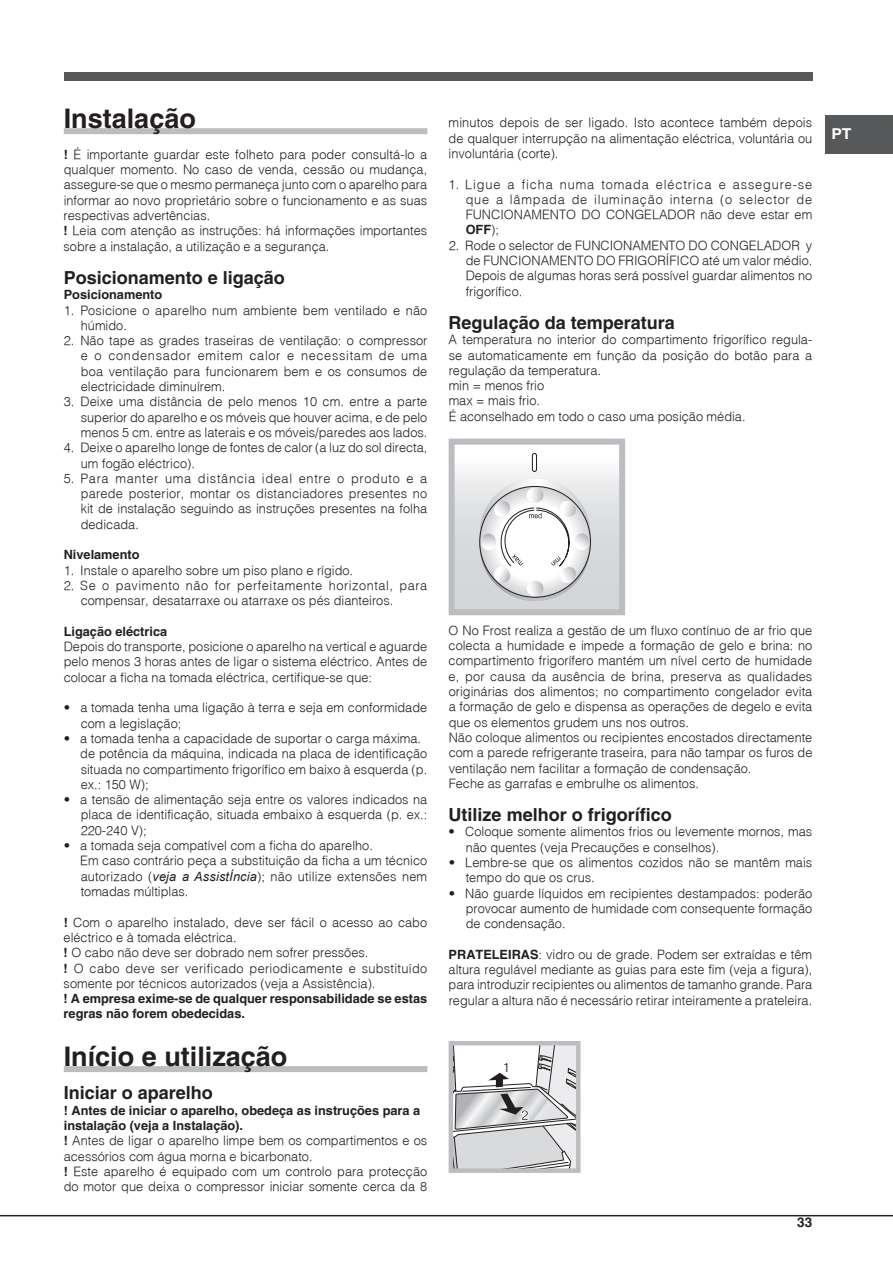
<style>
.page{position:relative;width:893px;height:1263px;background:#fff}
.page>*{position:absolute;margin:0;border:0;box-sizing:border-box;transform-origin:0 0}
.t1{font:700 27px "Helvetica";color:#231f20}
.t2{font:700 18px "Helvetica";color:#231f20}
.t3{font:700 15px "Helvetica";color:#fff;scale:1.05 1}
.t4{font:700 13.5px "Helvetica";color:#231f20}
.t5{font:300 12.75px/15.3px "Helvetica";color:#231f20}
.t6{font:700 12.75px/15.3px "Helvetica";color:#231f20}
.s1{font-weight:700}
.s2{font-family:"Arial";font-weight:400;font-style:italic}
</style>
<div class="page">
<div style="left:825px;top:115px;width:68px;height:38px;background:#57585a"></div>
<div style="left:64px;top:72px;width:748px;height:8px;background:#57585a"></div>
<hr style="left:0;top:1215px;width:893px;height:1px;background:#231f20">
<div style="left:64px;top:128px;width:363px;height:6px;background:#bcbdc0"></div>
<div style="left:64px;top:1066px;width:363px;height:6px;background:#bcbdc0"></div>
<div style="left:452px;top:442px;width:170px;height:170px;background:linear-gradient(to bottom,#fafafa,#c8c9cc)"></div>
<div style="left:449px;top:439px;width:176px;height:176px;border:6px solid #bcbdc0"></div>
<svg style="left:480px;top:478px;width:110px;height:111px"></svg>
<svg style="left:481px;top:488px;width:108px;height:108px"></svg>
<hr style="left:532px;top:453px;width:4px;height:18px;background:#fff;border-radius:2px">
<div style="left:532px;top:453px;width:5px;height:19px;border:1px solid #231f20;border-radius:2px"></div>
<svg style="left:454px;top:1046px;width:121px;height:122px"></svg>
<div style="left:449px;top:1041px;width:131px;height:132px;border:4px solid #bcbdc0"></div>
<h1 class="t1" style="left:64px;top:102px;width:134px">Instalação</h1>
<p class="t5" style="left:64px;top:146px;width:365px"><span class="s1">!</span> É importante guardar este folheto para poder consultá-lo a qualquer momento. No caso de venda, cessão ou mudança, assegure-se que o mesmo permaneça junto com o aparelho para informar ao novo proprietário sobre o funcionamento e as suas respectivas advertências.<br><span class="s1">!</span> Leia com atenção as instruções: há informações importantes sobre a instalação, a utilização e a segurança.</p>
<h2 class="t2" style="left:64px;top:267px;width:223px">Posicionamento e ligação</h2>
<p class="t6" style="left:64px;top:287px;width:100px">Posicionamento</p>
<p class="t5" style="left:81px;top:302px;width:348px;text-indent:-17px">1. Posicione o aparelho num ambiente bem ventilado e não húmido.</p>
<p class="t5" style="left:81px;top:333px;width:348px;text-align:justify;text-indent:-17px">2. Não tape as grades traseiras de ventilação: o compressor e o condensador emitem calor e necessitam de uma boa ventilação para funcionarem bem e os consumos de electricidade diminuírem.</p>
<p class="t5" style="left:81px;top:394px;width:348px;text-align:justify;text-indent:-17px">3. Deixe uma distância de pelo menos 10 cm. entre a parte superior do aparelho e os móveis que houver acima, e de pelo menos 5 cm. entre as laterais e os móveis/paredes aos lados.</p>
<p class="t5" style="left:81px;top:440px;width:348px;text-indent:-17px">4. Deixe o aparelho longe de fontes de calor (a luz do sol directa, um fogão eléctrico).</p>
<p class="t5" style="left:81px;top:470px;width:348px;text-align:justify;text-indent:-17px">5. Para manter uma distância ideal entre o produto e a parede posterior, montar os distanciadores presentes no kit de instalação seguindo as instruções presentes na folha dedicada.</p>
<p class="t6" style="left:64px;top:547px;width:77px">Nivelamento</p>
<p class="t5" style="left:64px;top:562px;width:291px">1. Instale o aparelho sobre um piso plano e rígido.</p>
<p class="t5" style="left:81px;top:577px;width:348px;text-indent:-17px">2. Se o pavimento não for perfeitamente horizontal, para compensar, desatarraxe ou atarraxe os pés dianteiros.</p>
<p class="t6" style="left:64px;top:623px;width:105px">Ligação eléctrica</p>
<p class="t5" style="left:64px;top:639px;width:365px;text-align:justify">Depois do transporte, posicione o aparelho na vertical e aguarde pelo menos 3 horas antes de ligar o sistema eléctrico. Antes de colocar a ficha na tomada eléctrica, certifique-se que:</p>
<p class="t5" style="left:81px;top:700px;width:348px;text-indent:-17px">• a tomada tenha uma ligação à terra e seja em conformidade com a legislação;</p>
<p class="t5" style="left:80px;top:730px;width:348px;text-indent:-17px">• a tomada tenha a capacidade de suportar o carga máxima. de potência da máquina, indicada na placa de identificação situada no compartimento frigorífico em baixo à esquerda (p. ex.: 150 W);</p>
<p class="t5" style="left:81px;top:792px;width:348px;text-align:justify;text-indent:-17px">• a tensão de alimentação seja entre os valores indicados na placa de identificação, situada embaixo à esquerda (p. ex.:<br>220-240 V);</p>
<p class="t5" style="left:80px;top:837px;width:348px;text-indent:-17px">• a tomada seja compatível com a ficha do aparelho.<br>Em caso contrário peça a substituição da ficha a um técnico autorizado (<span class="s2">veja a AssistÍncia</span>); não utilize extensões nem tomadas múltiplas.</p>
<p class="t5" style="left:64px;top:914px;width:365px"><span class="s1">!</span> Com o aparelho instalado, deve ser fácil o acesso ao cabo eléctrico e à tomada eléctrica.<br><span class="s1">!</span> O cabo não deve ser dobrado nem sofrer pressões.<br><span class="s1">!</span> O cabo deve ser verificado periodicamente e substituído somente por técnicos autorizados (veja a Assistência).</p>
<p class="t6" style="left:64px;top:991px;width:365px">! A empresa exime-se de qualquer responsabilidade se estas regras não forem obedecidas.</p>
<h1 class="t1" style="left:64px;top:1040px;width:225px">Início e utilização</h1>
<h2 class="t2" style="left:64px;top:1082px;width:151px">Iniciar o aparelho</h2>
<p class="t5" style="left:64px;top:1102px;width:365px"><span class="s1">! Antes de iniciar o aparelho, obedeça as instruções para a instalação (veja a Instalação).<br>!</span> Antes de ligar o aparelho limpe bem os compartimentos e os acessórios com água morna e bicarbonato.<br><span class="s1">!</span> Este aparelho é equipado com um controlo para protecção do motor que deixa o compressor iniciar somente cerca da 8</p>
<p class="t5" style="left:449px;top:115px;width:365px;text-align:justify">minutos depois de ser ligado. Isto acontece também depois de qualquer interrupção na alimentação eléctrica, voluntária ou involuntária (corte).</p>
<p class="t5" style="left:466px;top:176px;width:348px;text-align:justify;text-indent:-17px">1. Ligue a ficha numa tomada eléctrica e assegure-se que a lâmpada de iluminação interna (o selector de FUNCIONAMENTO DO CONGELADOR não deve estar em <span class="s1">OFF</span>);</p>
<p class="t5" style="left:466px;top:237px;width:348px;text-align:justify;text-indent:-17px">2. Rode o selector de FUNCIONAMENTO DO CONGELADOR y de FUNCIONAMENTO DO FRIGORÍFICO até um valor médio.<br>Depois de algumas horas será possível guardar alimentos no frigorífico.</p>
<h2 class="t2" style="left:449px;top:312px;width:228px">Regulação da temperatura</h2>
<p class="t5" style="left:449px;top:332px;width:365px">A temperatura no interior do compartimento frigorífico regula&shy;se automaticamente em função da posição do botão para a regulação da temperatura.<br>min = menos frio<br>max = mais frio.<br>É aconselhado em todo o caso uma posição média.</p>
<p class="t3" style="left:831px;top:125px;width:21px">PT</p>
<p class="t5" style="left:449px;top:622px;width:365px">O No Frost realiza a gestão de um fluxo contínuo de ar frio que colecta a humidade e impede a formação de gelo e brina: no compartimento frigorífero mantém um nível certo de humidade e, por causa da ausência de brina, preserva as qualidades originárias dos alimentos; no compartimento congelador evita a formação de gelo e dispensa as operações de degelo e evita que os elementos grudem uns nos outros.<br>Não coloque alimentos ou recipientes encostados directamente com a parede refrigerante traseira, para não tampar os furos de ventilação nem facilitar a formação de condensação.<br>Feche as garrafas e embrulhe os alimentos.</p>
<h2 class="t2" style="left:449px;top:804px;width:225px">Utilize melhor o frigorífico</h2>
<p class="t5" style="left:466px;top:824px;width:348px;text-indent:-17px">• Coloque somente alimentos frios ou levemente mornos, mas não quentes (veja Precauções e conselhos).</p>
<p class="t5" style="left:466px;top:854px;width:348px;text-indent:-17px">• Lembre-se que os alimentos cozidos não se mantêm mais tempo do que os crus.</p>
<p class="t5" style="left:466px;top:885px;width:348px;text-align:justify;text-indent:-17px">• Não guarde líquidos em recipientes destampados: poderão provocar aumento de humidade com consequente formação de condensação.</p>
<p class="t5" style="left:449px;top:946px;width:365px;text-align:justify"><span class="s1">PRATELEIRAS</span>: vidro ou de grade. Podem ser extraídas e têm altura regulável mediante as guias para este fim (veja a figura), para introduzir recipientes ou alimentos de tamanho grande. Para regular a altura não é necessário retirar inteiramente a prateleira.</p>
<p class="t4" style="left:797px;top:1214px;width:17px">33</p>
</div>
